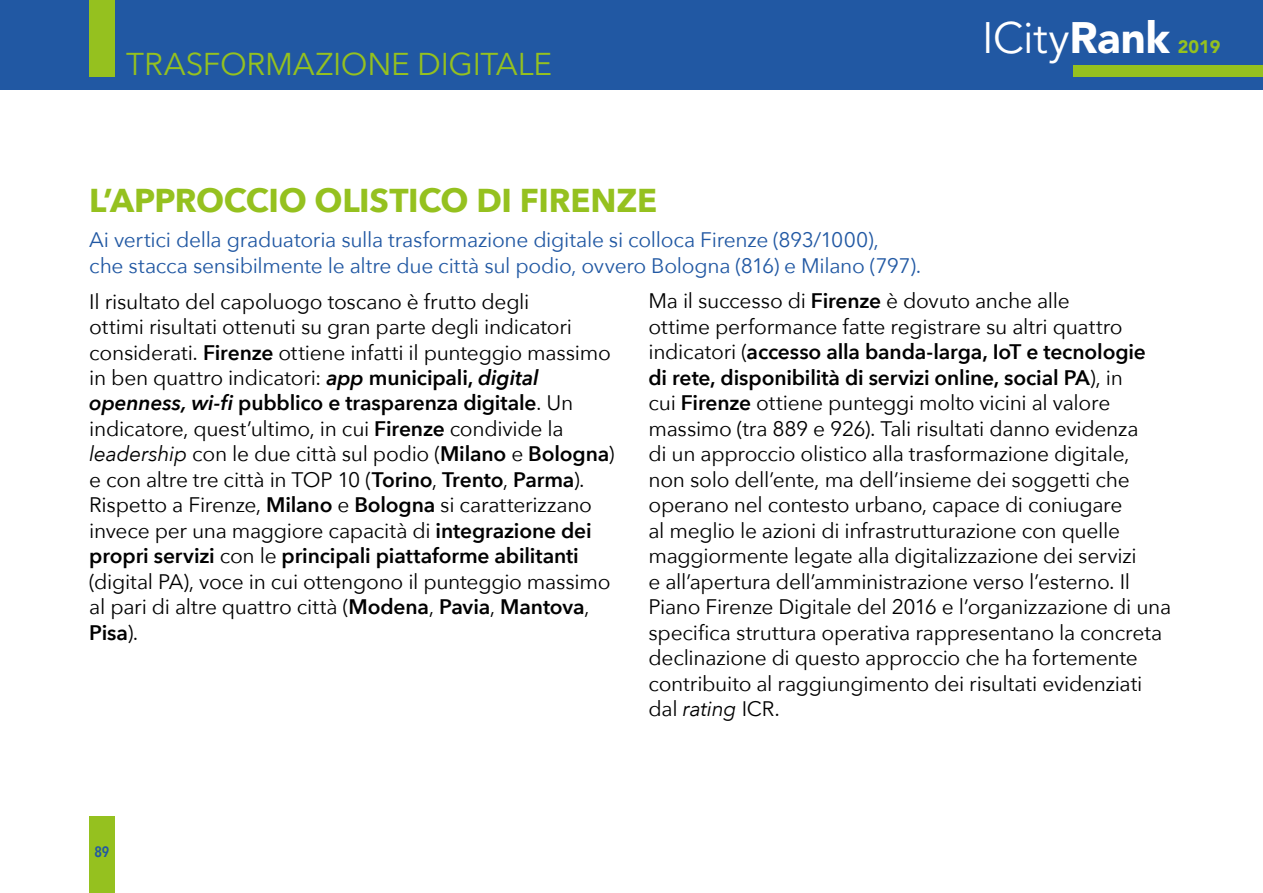
<style>
.page{position:relative;width:1263px;height:893px;background:#fff}
.page>*{position:absolute;margin:0;border:0;box-sizing:border-box;transform-origin:0 0}
.t1{font:43.65px "Avenir LT Std";letter-spacing:-.015em;color:#fff}
.t2{font:700 33px "Avenir Next";letter-spacing:-.01em;color:#95c11f}
.t3{font:31.5px "Avenir Next";letter-spacing:-.01em;color:#95c11f}
.t4{font:21px/25.5px "Avenir Next";letter-spacing:-.015em;color:#000}
.t5{font:21px/25.5px "Avenir Next";letter-spacing:-.015em;color:#2158a3}
.t6{font:900 18px "Avenir LT Std";color:#95c11f}
.t7{font:600 15px "Avenir Next Condensed";color:#2158a3}
.s1{font-weight:900}
.s2{font-weight:600}
.s3{font-weight:600;font-style:italic}
.s4{font-style:italic}
</style>
<div class="page">
<div style="left:0;top:0;width:1263px;height:89px;background:#2158a3"></div>
<div style="left:89px;top:816px;width:26px;height:77px;background:#95c11f"></div>
<div style="left:89px;top:0;width:26px;height:77px;background:#95c11f"></div>
<div style="left:1073px;top:65px;width:190px;height:12px;background:#95c11f"></div>
<h3 class="t3" style="left:126px;top:38px;width:427px">TRASFORMAZIONE DIGITALE</h3>
<h1 class="t1" style="left:982px;top:13px;width:189px">ICity<span class="s1">Rank</span></h1>
<p class="t6" style="left:1178px;top:36px;width:44px">2019</p>
<h2 class="t2" style="left:89px;top:171px;width:569px">L’APPROCCIO OLISTICO DI FIRENZE</h2>
<p class="t5" style="left:89px;top:226px;width:833px">Ai vertici della graduatoria sulla trasformazione digitale si colloca Firenze (893/1000),<br>che stacca sensibilmente le altre due città sul podio, ovvero Bologna (816) e Milano (797).</p>
<p class="t4" style="left:89px;top:288px;width:527px">Il risultato del capoluogo toscano è frutto degli<br>ottimi risultati ottenuti su gran parte degli indicatori considerati. <span class="s2">Firenze</span> ottiene infatti il punteggio massimo in ben quattro indicatori: <span class="s3">app</span> <span class="s2">municipali,</span> <span class="s3">digital openness, wi-fi</span> <span class="s2">pubblico e trasparenza digitale</span>. Un indicatore, quest’ultimo, in cui <span class="s2">Firenze</span> condivide la <span class="s4">leadership</span> con le due città sul podio (<span class="s2">Milano</span> e <span class="s2">Bologna</span>) e con altre tre città in TOP 10 (<span class="s2">Torino</span>, <span class="s2">Trento</span>, <span class="s2">Parma</span>).<br>Rispetto a Firenze, <span class="s2">Milano</span> e <span class="s2">Bologna</span> si caratterizzano invece per una maggiore capacità di <span class="s2">integrazione dei propri servizi</span> con le <span class="s2">principali piattaforme abilitanti </span>(digital PA), voce in cui ottengono il punteggio massimo al pari di altre quattro città (<span class="s2">Modena</span>, <span class="s2">Pavia</span>, <span class="s2">Mantova</span>, <span class="s2">Pisa</span>).</p>
<p class="t4" style="left:648px;top:287px;width:524px">Ma il successo di <span class="s2">Firenze</span> è dovuto anche alle<br>ottime performance fatte registrare su altri quattro indicatori (<span class="s2">accesso alla banda-larga, IoT e tecnologie<br>di rete, disponibilità di servizi online, social PA</span>), in<br>cui <span class="s2">Firenze</span> ottiene punteggi molto vicini al valore massimo (tra 889 e 926). Tali risultati danno evidenza<br>di un approccio olistico alla trasformazione digitale, non solo dell’ente, ma dell’insieme dei soggetti che operano nel contesto urbano, capace di coniugare<br>al meglio le azioni di infrastrutturazione con quelle maggiormente legate alla digitalizzazione dei servizi<br>e all’apertura dell’amministrazione verso l’esterno. Il Piano Firenze Digitale del 2016 e l’organizzazione di una specifica struttura operativa rappresentano la concreta declinazione di questo approccio che ha fortemente contribuito al raggiungimento dei risultati evidenziati dal <span class="s4">rating</span> ICR.</p>
<p class="t7" style="left:95px;top:839px;width:16px">89</p>
</div>
